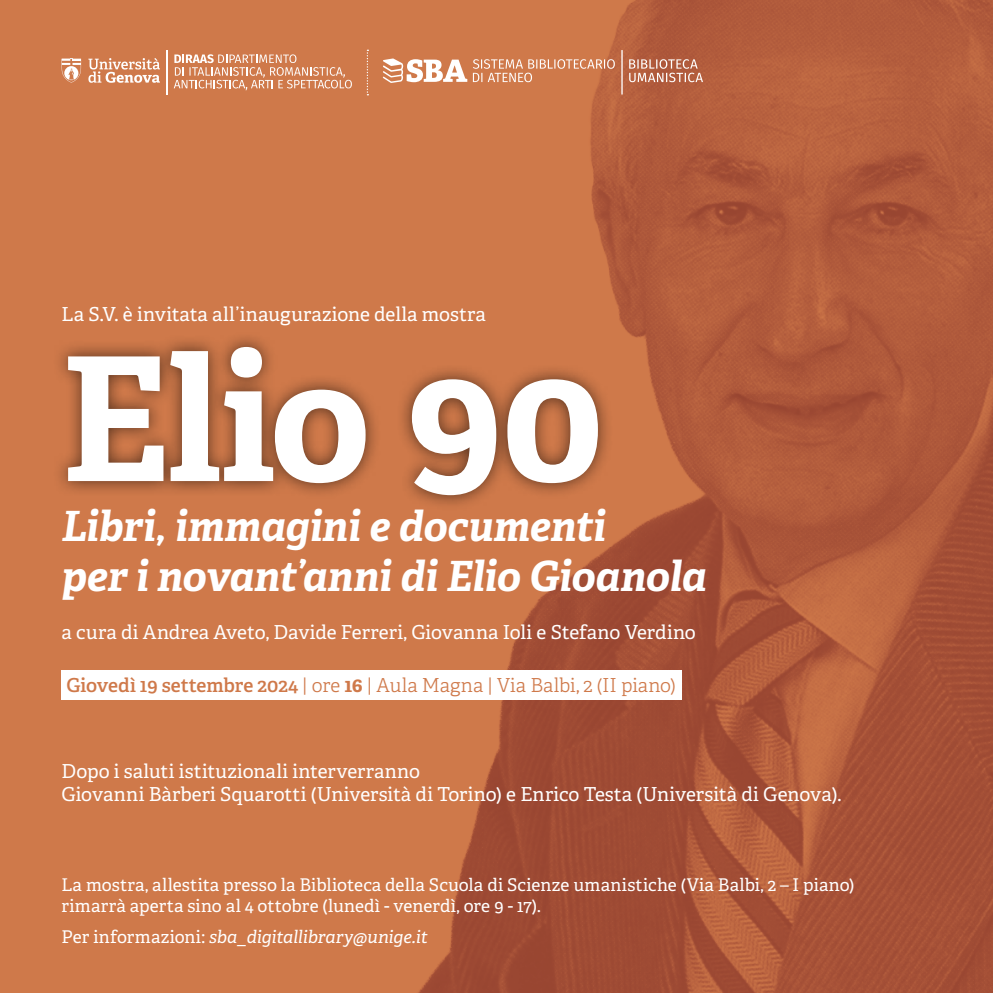
<style>
.page{position:relative;width:993px;height:993px;background:#fff}
.page>*{position:absolute;margin:0;border:0;box-sizing:border-box;transform-origin:0 0}
.t1{font:700 172.03px "Adelle";letter-spacing:-.015em;color:#fff}
.t2{font:italic 700 41.65px/49.9px "Adelle";letter-spacing:-.01em;color:#fff}
.t3{font:19.25px/23.1px "Adelle";color:#fff}
.t4{font:300 19.25px "Adelle";color:#cf794a}
.t5{font:17.5px/21px "Adelle";letter-spacing:.01em;color:#fff}
.t6{font:italic 17.5px "Adelle";letter-spacing:-.01em;color:#fff}
.s1{font-weight:600}
.s2{font-weight:700}
.s3{font-style:normal}
</style>
<div class="page">
<div style="left:0;top:0;width:992px;height:992px;background:#cf794a"></div>
<img style="left:181px;top:0;width:811px;height:992px">
<hr style="left:167px;top:50px;width:1px;height:45px;background:#fff">
<svg style="left:174px;top:54px;width:178px;height:36px"></svg>
<svg style="left:88px;top:58px;width:72px;height:25px"></svg>
<svg style="left:62px;top:59px;width:19px;height:24px"></svg>
<svg style="left:366px;top:50px;width:2px;height:45px"></svg>
<svg style="left:382px;top:58px;width:232px;height:25px"></svg>
<svg style="left:629px;top:59px;width:73px;height:23px;background:#c6866f"></svg>
<hr style="left:621px;top:50px;width:1px;height:44px;background:#fff">
<div style="left:62px;top:670px;width:620px;height:29px;background:#fff"></div>
<div style="left:52px;top:331px;width:562px;height:180px;background:#000;opacity:.6"></div>
<p class="t3" style="left:62px;top:302px;width:426px">La S.V. è invitata all’inaugurazione della mostra</p>
<h1 class="t1" style="left:62px;top:310px;width:544px">Elio 90</h1>
<h2 class="t2" style="left:62px;top:501px;width:646px">Libri, immagini e documenti<br>per i novant’anni di Elio Gioanola</h2>
<p class="t3" style="left:62px;top:620px;width:635px">a cura di Andrea Aveto, Davide Ferreri, Giovanna Ioli e Stefano Verdino</p>
<p class="t4" style="left:66px;top:672px;width:610px"><span class="s1">Giovedì 19 settembre 2024</span> | ore <span class="s2">16</span> | Aula Magna | Via Balbi, 2 (II piano)</p>
<p class="t3" style="left:62px;top:759px;width:781px">Dopo i saluti istituzionali interverranno<br>Giovanni Bàrberi Squarotti (Università di Torino) e Enrico Testa (Università di Genova).</p>
<p class="t5" style="left:62px;top:874px;width:794px">La mostra, allestita presso la Biblioteca della Scuola di Scienze umanistiche (Via Balbi, 2 – I piano) rimarrà aperta sino al 4 ottobre (lunedì - venerdì, ore 9 - 17).</p>
<p class="t6" style="left:62px;top:925px;width:367px"><span class="s3">Per informazioni:</span> sba_digitallibrary@unige.it</p>
</div>
